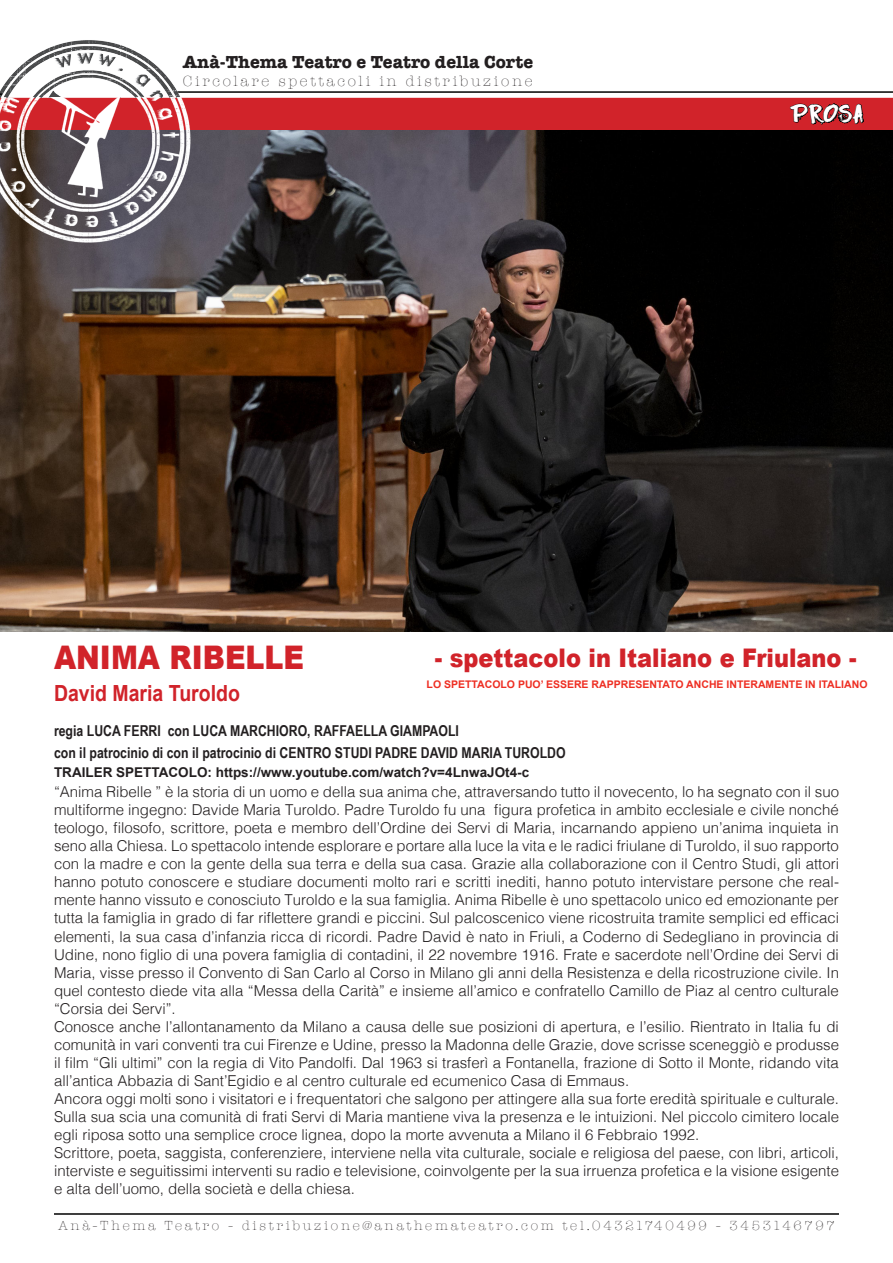
<style>
.page{position:relative;width:893px;height:1263px;background:#fff}
.page>*{position:absolute;margin:0;border:0;box-sizing:border-box;transform-origin:0 0}
.t1{font:900 32.55px "Arial";color:#d1232a;scale:.88 1}
.t2{font:900 25.65px "Arial";color:#d1232a;scale:.88 1}
.t3{font:25.5px "DK Flagellum Dei";letter-spacing:-.03em;color:#fff}
.t4{font:700 22.2px "Arial";color:#d1232a;scale:.88 1}
.t5{font:700 18px "American Typewriter";color:#231f20}
.t6{font:300 15px/18px "Helvetica";color:#231f20}
.t7{font:700 15px/21.6px "Arial Narrow";color:#231f20}
.t8{font:300 15px "American Typewriter";letter-spacing:.175em;color:#231f20}
.t9{font:300 13.5px "American Typewriter";letter-spacing:.2em;color:#231f20}
.t10{font:700 13.5px "Arial";color:#231f20}
.t11{font:700 10.5px "Arial";color:#ee2e22}
</style>
<div class="page">
<div style="left:1px;top:99px;width:891px;height:30px;background:#d1232a"></div>
<div style="left:0;top:98px;width:893px;height:32px;border:2px solid #d1232a"></div>
<hr style="left:176px;top:91px;width:717px;height:2px;background:#000">
<img style="left:0;top:40px;width:202px;height:90px">
<hr style="left:54px;top:1213px;width:785px;height:2px;background:#000">
<svg style="left:790px;top:103px;width:74px;height:22px"></svg>
<img style="left:0;top:130px;width:893px;height:501px">
<p class="t5" style="left:183px;top:46px;width:352px">Anà-Thema Teatro e Teatro della Corte</p>
<p class="t8" style="left:183px;top:70px;width:351px">Circolare spettacoli in distribuzione</p>
<h3 class="t3" style="left:790px;top:97px;width:75px">PROSA</h3>
<h1 class="t1" style="left:54px;top:634px;width:286px">ANIMA RIBELLE</h1>
<h3 class="t4" style="left:54px;top:679px;width:213px">David Maria Turoldo</h3>
<h2 class="t2" style="left:435px;top:639px;width:481px">- spettacolo in Italiano e Friulano -</h2>
<p class="t11" style="left:427px;top:677px;width:442px">LO SPETTACOLO PUO’ ESSERE RAPPRESENTATO ANCHE INTERAMENTE IN ITALIANO</p>
<p class="t7" style="left:54px;top:719px;width:513px">regia LUCA FERRI con LUCA MARCHIORO, RAFFAELLA GIAMPAOLI<br>con il patrocinio di con il patrocinio di CENTRO STUDI PADRE DAVID MARIA TUROLDO</p>
<p class="t6" style="left:54px;top:782px;width:787px">“Anima Ribelle ” è la storia di un uomo e della sua anima che, attraversando tutto il novecento, lo ha segnato con il suo multiforme ingegno: Davide Maria Turoldo. Padre Turoldo fu una figura profetica in ambito ecclesiale e civile nonché teologo, filosofo, scrittore, poeta e membro dell’Ordine dei Servi di Maria, incarnando appieno un’anima inquieta in seno alla Chiesa. Lo spettacolo intende esplorare e portare alla luce la vita e le radici friulane di Turoldo, il suo rapporto con la madre e con la gente della sua terra e della sua casa. Grazie alla collaborazione con il Centro Studi, gli attori hanno potuto conoscere e studiare documenti molto rari e scritti inediti, hanno potuto intervistare persone che real&shy;mente hanno vissuto e conosciuto Turoldo e la sua famiglia. Anima Ribelle è uno spettacolo unico ed emozionante per tutta la famiglia in grado di far riflettere grandi e piccini. Sul palcoscenico viene ricostruita tramite semplici ed efficaci elementi, la sua casa d’infanzia ricca di ricordi. Padre David è nato in Friuli, a Coderno di Sedegliano in provincia di Udine, nono figlio di una povera famiglia di contadini, il 22 novembre 1916. Frate e sacerdote nell’Ordine dei Servi di Maria, visse presso il Convento di San Carlo al Corso in Milano gli anni della Resistenza e della ricostruzione civile. In quel contesto diede vita alla “Messa della Carità” e insieme all’amico e confratello Camillo de Piaz al centro culturale “Corsia dei Servi”.<br>Conosce anche l’allontanamento da Milano a causa delle sue posizioni di apertura, e l’esilio. Rientrato in Italia fu di comunità in vari conventi tra cui Firenze e Udine, presso la Madonna delle Grazie, dove scrisse sceneggiò e produsse il film “Gli ultimi” con la regia di Vito Pandolfi. Dal 1963 si trasferì a Fontanella, frazione di Sotto il Monte, ridando vita all’antica Abbazia di Sant’Egidio e al centro culturale ed ecumenico Casa di Emmaus.<br>Ancora oggi molti sono i visitatori e i frequentatori che salgono per attingere alla sua forte eredità spirituale e culturale.<br>Sulla sua scia una comunità di frati Servi di Maria mantiene viva la presenza e le intuizioni. Nel piccolo cimitero locale egli riposa sotto una semplice croce lignea, dopo la morte avvenuta a Milano il 6 Febbraio 1992.<br>Scrittore, poeta, saggista, conferenziere, interviene nella vita culturale, sociale e religiosa del paese, con libri, articoli, interviste e seguitissimi interventi su radio e televisione, coinvolgente per la sua irruenza profetica e la visione esigente e alta dell’uomo, della società e della chiesa.</p>
<p class="t10" style="left:54px;top:764px;width:477px">TRAILER SPETTACOLO: https://www.youtube.com/watch?v=4LnwaJOt4-c</p>
<p class="t9" style="left:58px;top:1216px;width:778px">Anà-Thema Teatro - distribuzione@anathemateatro.com tel.04321740499 - 3453146797</p>
</div>
